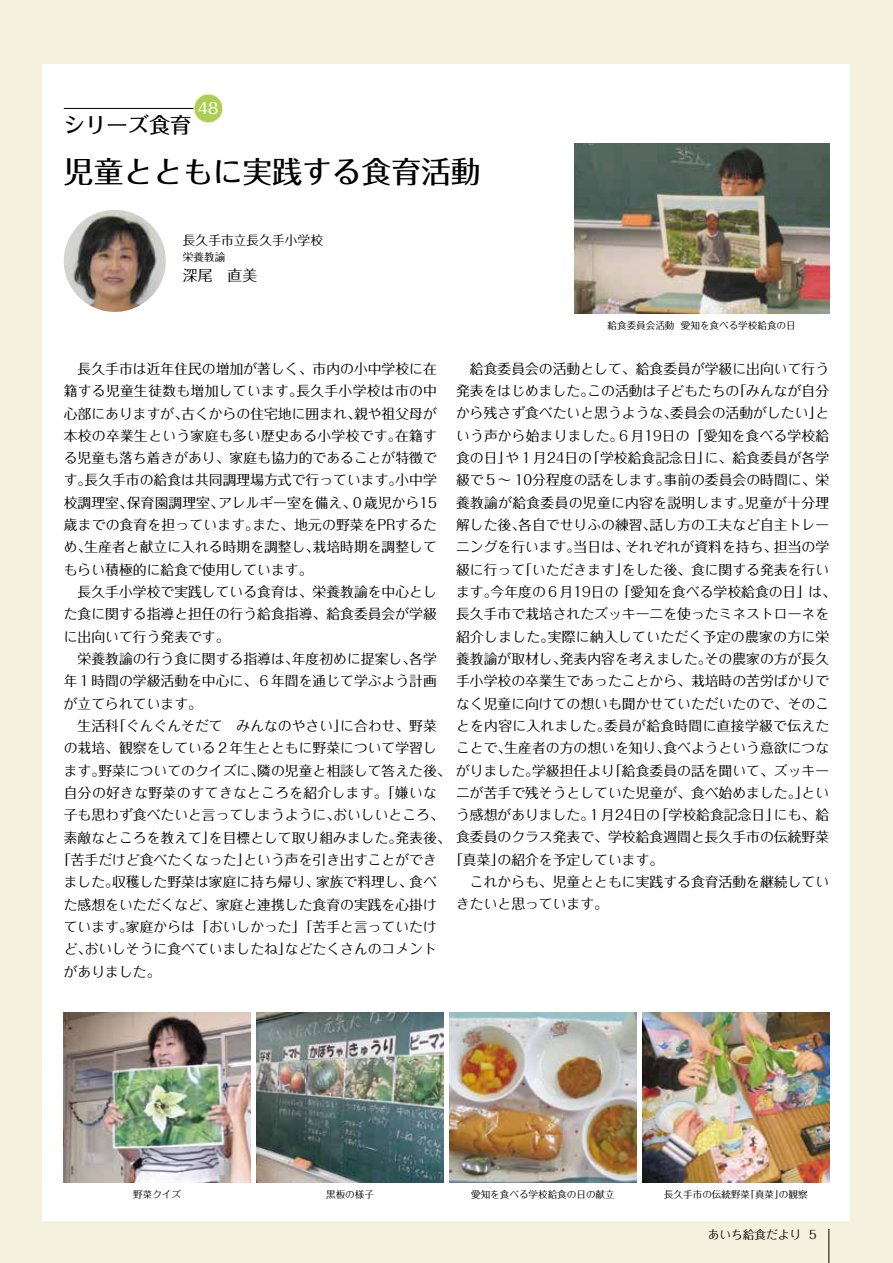
<style>
.page{position:relative;width:893px;height:1263px;background:#f5f1df}
.page>*{position:absolute;margin:0;border:0;box-sizing:border-box;transform-origin:0 0}
.t1{font:500 29.7px "Folk Pro";color:#000}
.t2{font:500 21.3px "Folk Pro";color:#000}
.t3{font:14.85px "Folk Pro";color:#000}
.t4{font:500 14.85px "Folk Pro";color:#fff}
.t5{font:13.8px/22.4px "Folk Pro";color:#000}
.t6{font:13.8px "Folk Pro";letter-spacing:.02em;color:#000}
.t7{font:12.75px "Folk Pro";color:#000}
.t8{font:11.7px "Folk Pro";color:#000}
.t9{font:10.65px "Folk Pro";color:#000}
.t10{font:9.6px "Folk Pro";color:#000}
</style>
<div class="page">
<div style="left:43px;top:64px;width:807px;height:1156px;background:#fff"></div>
<img style="left:64px;top:210px;width:102px;height:102px;border-radius:51px">
<img style="left:574px;top:144px;width:255px;height:169px">
<hr style="left:828px;top:1229px;width:1px;height:34px;background:#000">
<hr style="left:64px;top:108px;width:132px;height:1px;background:#000">
<div style="left:194px;top:94px;width:29px;height:29px;background:#aacf52;border-radius:50%"></div>
<div style="left:193px;top:94px;width:30px;height:29px;border:1px solid #f6f1d6;border-radius:50%"></div>
<img style="left:642px;top:1012px;width:187px;height:170px">
<img style="left:450px;top:1012px;width:186px;height:170px">
<img style="left:257px;top:1012px;width:186px;height:170px">
<img style="left:64px;top:1012px;width:186px;height:170px">
<p class="t4" style="left:198px;top:96px;width:22px">48</p>
<h2 class="t2" style="left:64px;top:107px;width:129px">シリーズ食育</h2>
<h1 class="t1" style="left:64px;top:147px;width:418px">児童とともに実践する食育活動</h1>
<p class="t7" style="left:183px;top:229px;width:142px">長久手市立長久手小学校</p>
<p class="t9" style="left:183px;top:248px;width:44px">栄養教諭</p>
<p class="t3" style="left:183px;top:263px;width:76px">深尾　直美</p>
<p class="t10" style="left:608px;top:318px;width:190px">給食委員会活動 愛知を食べる学校給食の日</p>
<p class="t5" style="left:456px;top:355px;width:382px">　給食委員会の活動として、給食委員が学級に出向いて行う発表をはじめました。この活動は子どもたちの「みんなが自分から残さず食べたいと思うような、委員会の活動がしたい」という声から始まりました。６月19日の「愛知を食べる学校給食の日」や１月24日の「学校給食記念日」に、給食委員が各学級で５～ 10分程度の話をします。事前の委員会の時間に、栄養教諭が給食委員の児童に内容を説明します。児童が十分理解した後、各自でせりふの練習、話し方の工夫など自主トレーニングを行います。当日は、それぞれが資料を持ち、担当の学級に行って「いただきます」をした後、食に関する発表を行います。今年度の６月19日の「愛知を食べる学校給食の日」は、長久手市で栽培されたズッキーニを使ったミネストローネを紹介しました。実際に納入していただく予定の農家の方に栄養教諭が取材し、発表内容を考えました。その農家の方が長久手小学校の卒業生であったことから、栽培時の苦労ばかりでなく児童に向けての想いも聞かせていただいたので、そのことを内容に入れました。委員が給食時間に直接学級で伝えたことで、生産者の方の想いを知り、食べようという意欲につな</p>
<p class="t5" style="left:456px;top:779px;width:375px">ニが苦手で残そうとしていた児童が、食べ始めました。」という感想がありました。１月24日の「学校給食記念日」にも、給</p>
<p class="t5" style="left:456px;top:846px;width:375px;text-indent:-7px">「真菜」の紹介を予定しています。<br>　これからも、児童とともに実践する食育活動を継続していきたいと思っています。</p>
<p class="t5" style="left:64px;top:355px;width:375px">　長久手市は近年住民の増加が著しく、市内の小中学校に在</p>
<p class="t6" style="left:64px;top:379px;width:375px">籍する児童生徒数も増加しています。長久手小学校は市の中</p>
<p class="t5" style="left:64px;top:400px;width:375px">心部にありますが、古くからの住宅地に囲まれ、親や祖父母が</p>
<p class="t6" style="left:64px;top:424px;width:375px">本校の卒業生という家庭も多い歴史ある小学校です。在籍す</p>
<p class="t5" style="left:64px;top:445px;width:375px">る児童も落ち着きがあり、家庭も協力的であることが特徴で</p>
<p class="t5" style="left:64px;top:467px;width:375px">す。長久手市の給食は共同調理場方式で行っています。小中学</p>
<p class="t5" style="left:64px;top:489px;width:375px">校調理室、保育園調理室、アレルギー室を備え、０歳児から15</p>
<p class="t5" style="left:64px;top:512px;width:375px">歳までの食育を担っています。また、地元の野菜をPRするた</p>
<p class="t5" style="left:64px;top:534px;width:375px">め、生産者と献立に入れる時期を調整し、栽培時期を調整して</p>
<p class="t5" style="left:64px;top:556px;width:250px">もらい積極的に給食で使用しています。</p>
<p class="t5" style="left:64px;top:579px;width:375px">　長久手小学校で実践している食育は、栄養教諭を中心とし</p>
<p class="t5" style="left:64px;top:601px;width:375px">た食に関する指導と担任の行う給食指導、給食委員会が学級</p>
<p class="t5" style="left:64px;top:623px;width:167px">に出向いて行う発表です。</p>
<p class="t5" style="left:64px;top:646px;width:375px">　栄養教諭の行う食に関する指導は、年度初めに提案し、各学</p>
<p class="t5" style="left:64px;top:668px;width:375px">年１時間の学級活動を中心に、６年間を通じて学ぶよう計画</p>
<p class="t5" style="left:64px;top:690px;width:140px">が立てられています。</p>
<p class="t5" style="left:64px;top:713px;width:375px">　生活科「ぐんぐんそだて　みんなのやさい」に合わせ、野菜</p>
<p class="t5" style="left:64px;top:735px;width:375px">の栽培、観察をしている２年生とともに野菜について学習し</p>
<p class="t5" style="left:64px;top:757px;width:767px">ます。野菜についてのクイズに、隣の児童と相談して答えた後、がりました。学級担任より「給食委員の話を聞いて、ズッキー</p>
<p class="t6" style="left:64px;top:781px;width:375px">自分の好きな野菜のすてきなところを紹介します。「嫌いな</p>
<p class="t5" style="left:64px;top:802px;width:382px">子も思わず食べたいと言ってしまうように、おいしいところ、</p>
<p class="t5" style="left:64px;top:824px;width:767px">素敵なところを教えて」を目標として取り組みました。発表後、食委員のクラス発表で、学校給食週間と長久手市の伝統野菜</p>
<p class="t5" style="left:57px;top:846px;width:382px">「苦手だけど食べたくなった」という声を引き出すことができ</p>
<p class="t5" style="left:64px;top:869px;width:375px">ました。収穫した野菜は家庭に持ち帰り、家族で料理し、食べ</p>
<p class="t5" style="left:64px;top:891px;width:375px">た感想をいただくなど、家庭と連携した食育の実践を心掛け</p>
<p class="t5" style="left:64px;top:913px;width:375px">ています。家庭からは「おいしかった」「苦手と言っていたけ</p>
<p class="t5" style="left:64px;top:936px;width:375px">ど、おいしそうに食べていましたね」などたくさんのコメント</p>
<p class="t5" style="left:64px;top:958px;width:98px">がありました。</p>
<p class="t10" style="left:133px;top:1186px;width:49px">野菜クイズ</p>
<p class="t10" style="left:326px;top:1186px;width:49px">黒板の様子</p>
<p class="t10" style="left:471px;top:1186px;width:145px">愛知を食べる学校給食の日の献立</p>
<p class="t10" style="left:664px;top:1186px;width:145px">長久手市の伝統野菜「真菜」の観察</p>
<p class="t8" style="left:708px;top:1225px;width:110px">あいち給食だより 5</p>
</div>
